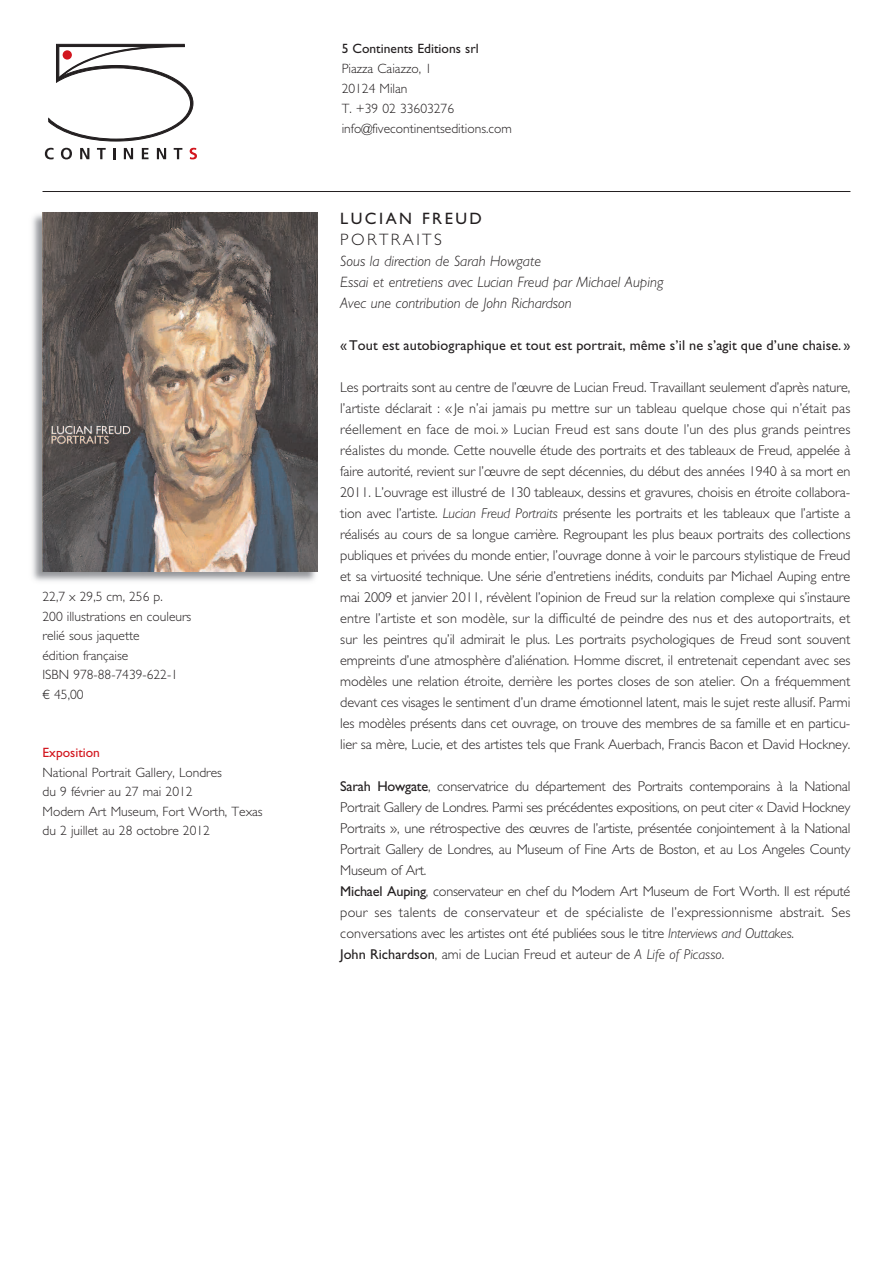
<style>
.page{position:relative;width:893px;height:1263px;background:#fff}
.page>*{position:absolute;margin:0;border:0;box-sizing:border-box;transform-origin:0 0}
.t1{font:16.5px "Gill Sans Std";letter-spacing:.15em;color:#231f20}
.t2{font:300 16.5px "Gill Sans Std";letter-spacing:.15em;color:#231f20}
.t3{font:italic 300 15px/21px "Gill Sans Std";color:#231f20}
.t4{font:300 14.25px/21px "Gill Sans Std";letter-spacing:-.015em;color:#231f20;text-align:justify}
.t5{font:14.25px "Gill Sans Std";letter-spacing:.01em;color:#231f20}
.t6{font:300 13.5px/19.5px "Gill Sans Std";color:#231f20}
.t7{font:13.5px "Gill Sans Std";color:#231f20}
.t8{font:13.5px "Gill Sans Std";color:#d2161e}
.s1{font-style:italic}
.s2{font-weight:400}
</style>
<div class="page">
<hr style="left:43px;top:191px;width:807px;height:1px;background:#231f20">
<img style="left:32px;top:212px;width:286px;height:369px">
<img style="left:43px;top:213px;width:274px;height:358px">
<svg style="left:48px;top:44px;width:145px;height:98px"></svg>
<svg style="left:45px;top:148px;width:9px;height:11px"></svg>
<svg style="left:61px;top:148px;width:11px;height:11px"></svg>
<svg style="left:80px;top:148px;width:9px;height:11px"></svg>
<svg style="left:97px;top:148px;width:9px;height:11px"></svg>
<svg style="left:113px;top:148px;width:2px;height:11px"></svg>
<svg style="left:124px;top:148px;width:9px;height:11px"></svg>
<svg style="left:142px;top:148px;width:6px;height:11px"></svg>
<svg style="left:157px;top:148px;width:9px;height:11px"></svg>
<svg style="left:174px;top:148px;width:8px;height:11px"></svg>
<svg style="left:190px;top:148px;width:7px;height:11px"></svg>
<div style="left:63px;top:50px;width:9px;height:10px;background:#d2161e;border-radius:50%"></div>
<p class="t6" style="left:43px;top:588px;width:150px">22,7 x 29,5 cm, 256 p.<br>200 illustrations en couleurs relié sous jaquette<br>édition française<br>ISBN 978-88-7439-622-1<br>€ 45,00</p>
<p class="t8" style="left:43px;top:747px;width:59px">Exposition</p>
<p class="t6" style="left:43px;top:764px;width:222px">National Portrait Gallery, Londres<br>du 9 février au 27 mai 2012<br>Modern Art Museum, Fort Worth, Texas du 2 juillet au 28 octobre 2012</p>
<p class="t7" style="left:342px;top:43px;width:138px">5 Continents Editions srl</p>
<p class="t6" style="left:342px;top:59px;width:172px;line-height:20.1px">Piazza Caiazzo, 1<br>20124 Milan<br>T. +39 02 33603276 info@fivecontinentseditions.com</p>
<p class="t1" style="left:340px;top:212px;width:143px">LUCIAN FREUD</p>
<p class="t2" style="left:340px;top:233px;width:103px">PorTrAITS</p>
<p class="t3" style="left:340px;top:252px;width:325px">Sous la direction de Sarah Howgate<br>Essai et entretiens avec Lucian Freud par Michael Auping<br>Avec une contribution de John Richardson</p>
<p class="t5" style="left:340px;top:340px;width:512px">«Tout est autobiographique et tout est portrait, même s’il ne s’agit que d’une chaise. »</p>
<p class="t4" style="left:340px;top:378px;width:512px">Les portraits sont au centre de l’œuvre de Lucian Freud. Travaillant seulement d’après nature, l’artiste déclarait : « Je n’ai jamais pu mettre sur un tableau quelque chose qui n’était pas réellement en face de moi. » Lucian Freud est sans doute l’un des plus grands peintres réalistes du monde. Cette nouvelle étude des portraits et des tableaux de Freud, appelée à faire autorité, revient sur l’œuvre de sept décennies, du début des années 1940 à sa mort en 2011. L’ouvrage est illustré de 130 tableaux, dessins et gravures, choisis en étroite collabora&shy;tion avec l’artiste. <span class="s1">Lucian Freud Portraits</span> présente les portraits et les tableaux que l’artiste a réalisés au cours de sa longue carrière. regroupant les plus beaux portraits des collections publiques et privées du monde entier, l’ouvrage donne à voir le parcours stylistique de Freud et sa virtuosité technique. Une série d’entretiens inédits, conduits par Michael Auping entre mai 2009 et janvier 2011, révèlent l’opinion de Freud sur la relation complexe qui s’instaure entre l’artiste et son modèle, sur la difficulté de peindre des nus et des autoportraits, et sur les peintres qu’il admirait le plus. Les portraits psychologiques de Freud sont souvent empreints d’une atmosphère d’aliénation. Homme discret, il entretenait cependant avec ses modèles une relation étroite, derrière les portes closes de son atelier. on a fréquemment devant ces visages le sentiment d’un drame émotionnel latent, mais le sujet reste allusif. Parmi les modèles présents dans cet ouvrage, on trouve des membres de sa famille et en particu&shy;lier sa mère, Lucie, et des artistes tels que Frank Auerbach, Francis Bacon et David Hockney.</p>
<p class="t4" style="left:340px;top:777px;width:512px;text-align:left"><span class="s2">Sarah Howgate</span>, conservatrice du département des Portraits contemporains à la National Portrait Gallery de Londres. Parmi ses précédentes expositions, on peut citer « David Hockney Portraits », une rétrospective des œuvres de l’artiste, présentée conjointement à la National Portrait Gallery de Londres, au Museum of Fine Arts de Boston, et au Los Angeles County Museum of Art.<br><span class="s2">Michael Auping</span>, conservateur en chef du Modern Art Museum de Fort Worth. Il est réputé pour ses talents de conservateur et de spécialiste de l’expressionnisme abstrait. Ses conversations avec les artistes ont été publiées sous le titre <span class="s1">Interviews and Outtakes</span>.<br><span class="s2">John Richardson</span>, ami de Lucian Freud et auteur de <span class="s1">A Life of Picasso</span>.</p>
</div>
